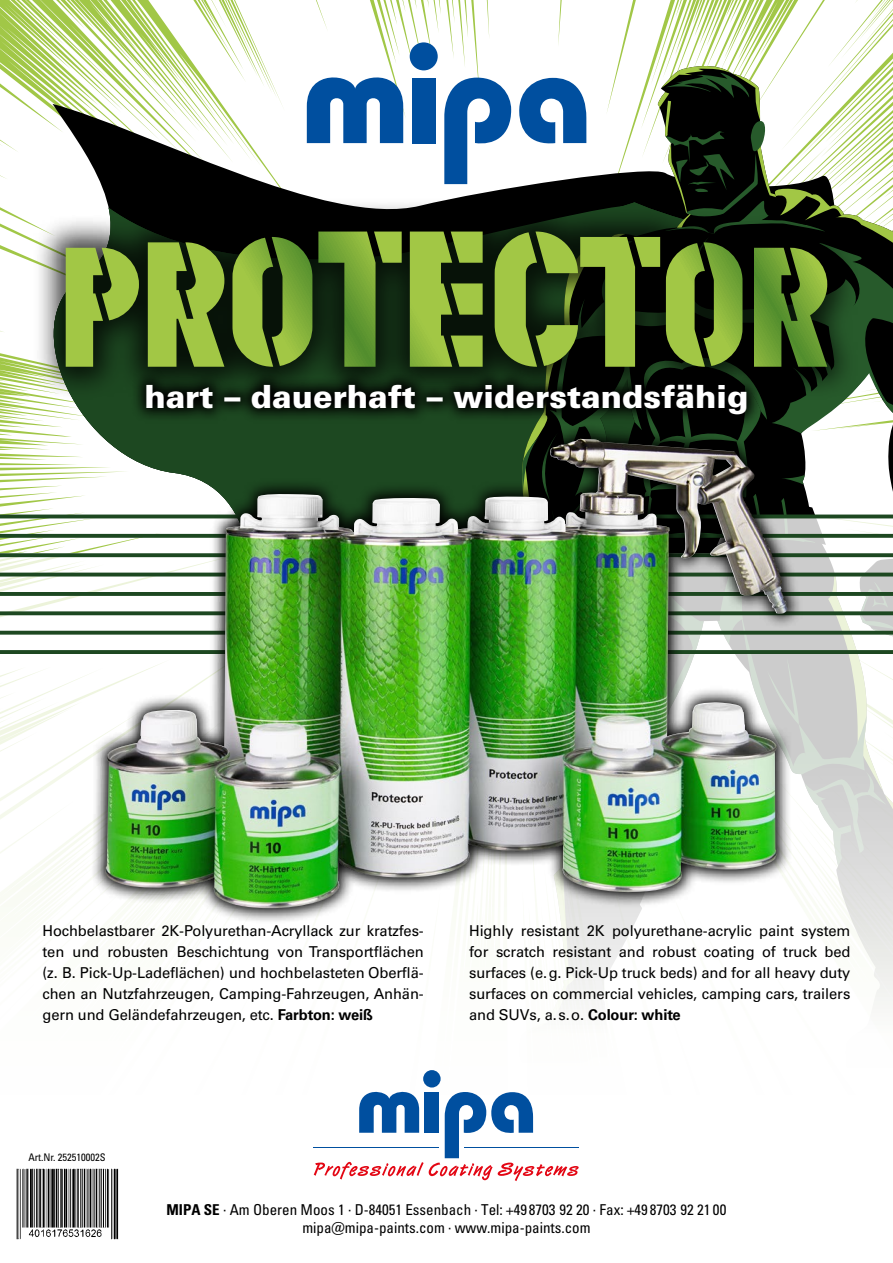
<style>
.page{position:relative;width:893px;height:1263px;background:#fff}
.page>*{position:absolute;margin:0;border:0;box-sizing:border-box;transform-origin:0 0}
.t1{font:900 31.95px "Univers LTCYR 75";color:#fff}
.t2{font:15px/21px "Univers LT Pro 55 Roman";letter-spacing:-.01em;color:#000;text-align:justify}
.t3{font:condensed 15px/18px "Univers LTCYR 57";color:#000;text-align:center}
.t4{font:condensed 10.5px "Univers LTCYR 57";color:#000}
.s1{font-family:"Univers LT Pro 65";font-weight:700}
.s2{font-family:"Univers LTCYR 67 Bold Cond";font-stretch:normal}
</style>
<div class="page">
<img style="left:0;top:0;width:893px;height:1181px">
<img style="left:4px;top:1157px;width:152px;height:83px">
<h1 class="t1" style="left:144px;top:374px;width:605px">hart – dauerhaft – widerstandsfähig</h1>
<p class="t2" style="left:43px;top:920px;width:383px">Hochbelastbarer 2K-Polyurethan-Acryllack zur kratzfes&shy;ten und robusten Beschichtung von Transportflächen (z. B. Pick-Up-Ladeflächen) und hochbelasteten Oberflä&shy;chen an Nutzfahrzeugen, Camping-Fahrzeugen, Anhän&shy;gern und Geländefahrzeugen, etc. <span class="s1">Farbton: weiß</span></p>
<p class="t2" style="left:469px;top:920px;width:383px">Highly resistant 2K polyurethane-acrylic paint system for scratch resistant and robust coating of truck bed surfaces (e.g. Pick-Up truck beds) and for all heavy duty surfaces on commercial vehicles, camping cars, trailers and SUVs, a.s.o. <span class="s1">Colour: white</span></p>
<p class="t4" style="left:28px;top:1151px;width:79px">Art.Nr. 252510002S</p>
<p class="t3" style="left:166px;top:1200px;width:562px"><span class="s2">MIPA SE</span> · Am Oberen Moos 1 · D-84051 Essenbach · Tel: +49 8703 92 20 · Fax: +49 8703 92 21 00 mipa@mipa-paints.com · www.mipa-paints.com</p>
</div>
